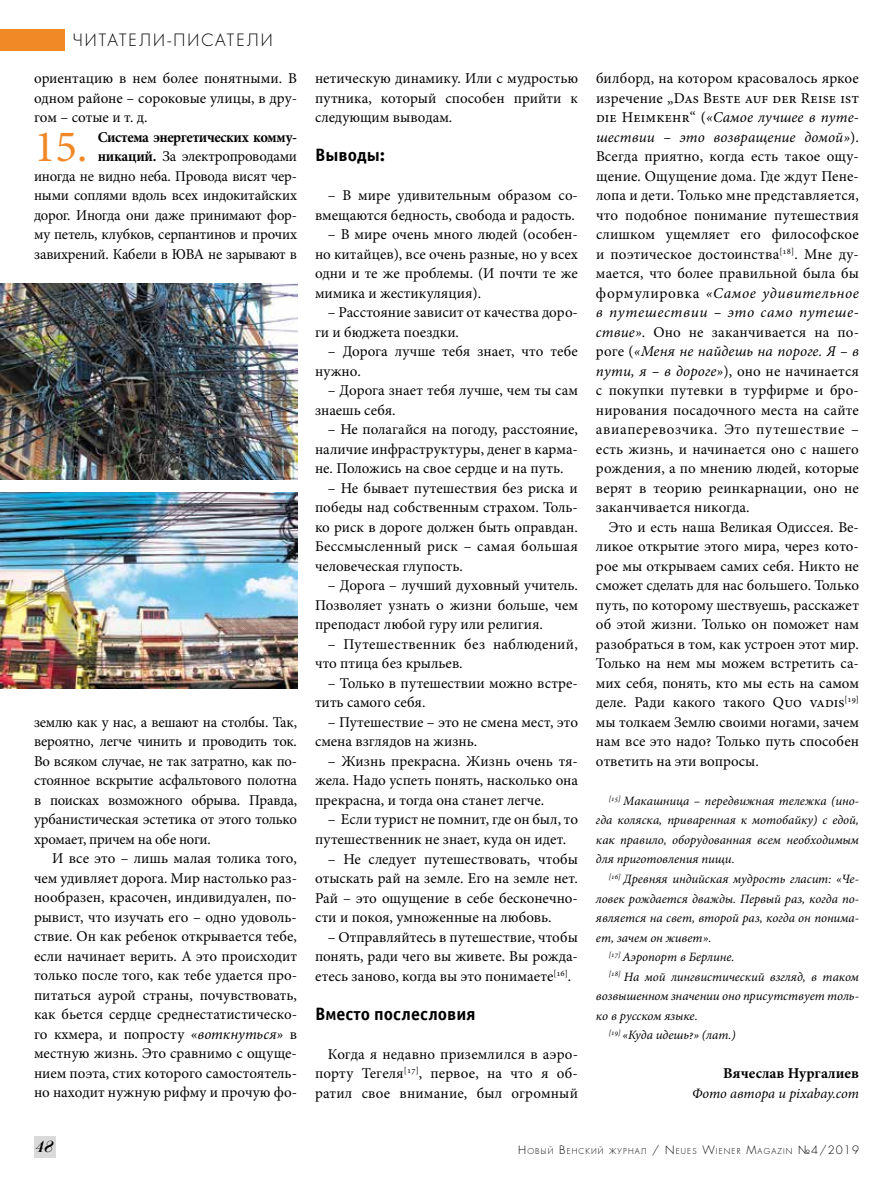
<style>
.page{position:relative;width:893px;height:1191px;background:#fff}
.page>*{position:absolute;margin:0;border:0;box-sizing:border-box;transform-origin:0 0}
.t1{font:45px "Minion Pro";color:#f18827}
.t2{font:18px "Officina Sans Bold C";color:#000}
.t3{font:16.5px "Favorit Light C";letter-spacing:.13em;color:#000}
.t4{font:italic 16.5px "Paragon Nord C";color:#000}
.t5{font:15px/19.5px "Minion Pro";color:#000;text-align:justify}
.t6{font:700 15px "Minion Pro";color:#000}
.t7{font:italic 14.25px "Minion Pro";letter-spacing:-.005em;color:#000}
.t8{font:italic 12.75px/19.5px "Minion Pro";color:#000;text-align:justify}
.t9{font:7.8px "Favorit Light C";letter-spacing:.145em;color:#000}
.s1{font-weight:700}
.s2{font-style:italic}
.s3{font-size:11.25px}
</style>
<div class="page">
<div style="left:34px;top:1136px;width:21px;height:22px;background:#dadada"></div>
<div style="left:0;top:29px;width:64px;height:22px;background:#f18927"></div>
<img style="left:0;top:284px;width:297px;height:195px">
<img style="left:0;top:493px;width:297px;height:195px">
<p class="t3" style="left:73px;top:29px;width:201px">ЧИТАТЕЛИ-ПИСАТЕЛИ</p>
<p class="t5" style="left:34px;top:69px;width:264px">ориентацию в нем более понятными. В одном районе – сороковые улицы, в дру&shy;гом – сотые и т. д.</p>
<h1 class="t1" style="left:34px;top:117px;width:55px">15.</h1>
<p class="t5" style="left:34px;top:127px;width:264px;text-align:right"><span class="s1">Система энергетических комму-<br>никаций.</span> За электропроводами<br>иногда не видно неба. Провода висят чер&shy;ными соплями вдоль всех индокитайских дорог. Иногда они даже принимают фор&shy;му петель, клубков, серпантинов и прочих завихрений. Кабели в ЮВА не зарывают в</p>
<p class="t5" style="left:34px;top:712px;width:264px">землю как у нас, а вешают на столбы. Так, вероятно, легче чинить и проводить ток.<br>Во всяком случае, не так затратно, как по&shy;стоянное вскрытие асфальтового полотна в поисках возможного обрыва. Правда, урбанистическая эстетика от этого только хромает, причем на обе ноги.</p>
<p class="t5" style="left:34px;top:848px;width:264px;text-indent:18px">И все это – лишь малая толика того, чем удивляет дорога. Мир настолько раз&shy;нообразен, красочен, индивидуален, по&shy;рывист, что изучать его – одно удоволь&shy;ствие. Он как ребенок открывается тебе, если начинает верить. А это происходит только после того, как тебе удается про&shy;питаться аурой страны, почувствовать, как бьется сердце среднестатистическо&shy;го кхмера, и попросту «<span class="s2">воткнуться»</span> в местную жизнь. Это сравнимо с ощуще&shy;нием поэта, стих которого самостоятель&shy;но находит нужную рифму и прочую фо-</p>
<p class="t5" style="left:315px;top:69px;width:264px">нетическую динамику. Или с мудростью путника, который способен прийти к следующим выводам.</p>
<p class="t2" style="left:315px;top:145px;width:72px">Выводы:</p>
<p class="t5" style="left:315px;top:186px;width:264px;text-align:right">– В мире удивительным образом со&shy;вмещаются бедность, свобода и радость.</p>
<p class="t5" style="left:315px;top:225px;width:264px;text-indent:13px">– В мире очень много людей (особен&shy;но китайцев), все очень разные, но у всех одни и те же проблемы. (И почти те же мимика и жестикуляция).</p>
<p class="t5" style="left:315px;top:303px;width:264px;text-indent:13px">– Расстояние зависит от качества доро&shy;ги и бюджета поездки.</p>
<p class="t5" style="left:315px;top:342px;width:264px;text-indent:13px">– Дорога лучше тебя знает, что тебе нужно.</p>
<p class="t5" style="left:315px;top:381px;width:264px;text-indent:13px">– Дорога знает тебя лучше, чем ты сам знаешь себя.</p>
<p class="t5" style="left:315px;top:420px;width:264px;text-indent:13px">– Не полагайся на погоду, расстояние, наличие инфраструктуры, денег в карма&shy;не. Положись на свое сердце и на путь.</p>
<p class="t5" style="left:315px;top:478px;width:264px;text-indent:13px">– Не бывает путешествия без риска и победы над собственным страхом. Толь&shy;ко риск в дороге должен быть оправдан.<br>Бессмысленный риск – самая большая человеческая глупость.</p>
<p class="t5" style="left:315px;top:576px;width:264px;text-indent:13px">– Дорога – лучший духовный учитель.<br>Позволяет узнать о жизни больше, чем преподаст любой гуру или религия.</p>
<p class="t5" style="left:315px;top:634px;width:264px;text-indent:13px">– Путешественник без наблюдений, что птица без крыльев.</p>
<p class="t5" style="left:315px;top:673px;width:264px;text-indent:13px">– Только в путешествии можно встре&shy;тить самого себя.</p>
<p class="t5" style="left:315px;top:712px;width:264px;text-indent:13px">– Путешествие – это не смена мест, это смена взглядов на жизнь.</p>
<p class="t5" style="left:315px;top:751px;width:264px;text-indent:13px">– Жизнь прекрасна. Жизнь очень тя&shy;жела. Надо успеть понять, насколько она прекрасна, и тогда она станет легче.</p>
<p class="t5" style="left:315px;top:810px;width:264px;text-indent:13px">– Если турист не помнит, где он был, то путешественник не знает, куда он идет.</p>
<p class="t5" style="left:315px;top:849px;width:264px;text-indent:13px">– Не следует путешествовать, чтобы отыскать рай на земле. Его на земле нет.<br>Рай – это ощущение в себе бесконечно&shy;сти и покоя, умноженные на любовь.</p>
<p class="t5" style="left:315px;top:927px;width:264px;text-indent:13px">– Отправляйтесь в путешествие, чтобы понять, ради чего вы живете. Вы рожда&shy;етесь заново, когда вы это понимаете<sup>[16]</sup>.</p>
<p class="t2" style="left:315px;top:1003px;width:162px">Вместо послесловия</p>
<p class="t5" style="left:315px;top:1044px;width:264px;text-indent:13px">Когда я недавно приземлился в аэро&shy;порту Тегеля<sup>[17]</sup>, первое, на что я об&shy;ратил свое внимание, был огромный</p>
<p class="t5" style="left:596px;top:69px;width:265px">билборд, на котором красовалось яркое изречение „Das Beste auf der Reise ist die Heimkehr“ (<span class="s2">«Самое лучшее в путе&shy;шествии – это возвращение домой»</span>).<br>Всегда приятно, когда есть такое ощу&shy;щение. Ощущение дома. Где ждут Пене&shy;лопа и дети. Только мне представляется, что подобное понимание путешествия слишком ущемляет его философское и поэтическое достоинства<sup>[18]</sup>. Мне ду&shy;мается, что более правильной была бы формулировка <span class="s2">«Самое удивительное в путешествии – это само путеше&shy;ствие»</span>. Оно не заканчивается на по&shy;роге (<span class="s2">«Меня не найдешь на пороге. Я – в пути, я – в дороге»</span>), оно не начинается с покупки путевки в турфирме и бро&shy;нирования посадочного места на сайте авиаперевозчика. Это путешествие – есть жизнь, и начинается оно с нашего рождения, а по мнению людей, которые верят в теорию реинкарнации, оно не заканчивается никогда.</p>
<p class="t5" style="left:596px;top:517px;width:264px;text-indent:13px">Это и есть наша Великая Одиссея. Ве&shy;ликое открытие этого мира, через кото&shy;рое мы открываем самих себя. Никто не сможет сделать для нас большего. Только путь, по которому шествуешь, расскажет об этой жизни. Только он поможет нам разобраться в том, как устроен этот мир.<br>Только на нем мы можем встретить са&shy;мих себя, понять, кто мы есть на самом деле. Ради какого такого Quo vadis<sup>[19] </sup>мы толкаем Землю своими ногами, зачем нам все это надо? Только путь способен ответить на эти вопросы.</p>
<p class="t8" style="left:596px;top:791px;width:264px;text-indent:13px"><sup>[15]</sup> Макашница – передвижная тележка (ино&shy;гда коляска, приваренная к мотобайку) с едой, как правило, оборудованная всем необходимым для приготовления пищи.</p>
<p class="t8" style="left:609px;top:869px;width:252px"><sup>[16]</sup> Древняя индийская мудрость гласит: «Че-</p>
<p class="t8" style="left:596px;top:888px;width:264px">ловек рождается дважды. Первый раз, когда по-</p>
<p class="t8" style="left:596px;top:908px;width:264px">является на свет, второй раз, когда он понима-</p>
<p class="t8" style="left:596px;top:927px;width:117px">ет, зачем он живет».</p>
<p class="t8" style="left:609px;top:947px;width:127px"><sup>[17]</sup> Аэропорт в Берлине.</p>
<p class="t8" style="left:609px;top:966px;width:252px"><sup>[18]</sup> На мой лингвистический взгляд, в таком</p>
<p class="t8" style="left:596px;top:986px;width:264px">возвышенном значении оно присутствует толь-</p>
<p class="t8" style="left:596px;top:1005px;width:103px">ко в русском языке.</p>
<p class="t8" style="left:609px;top:1025px;width:128px"><sup>[19]</sup> «Куда идешь?» (лат.)</p>
<p class="t6" style="left:723px;top:1062px;width:137px">Вячеслав Нургалиев</p>
<p class="t7" style="left:692px;top:1083px;width:168px">Фото автора и pixabay.com</p>
<p class="t4" style="left:35px;top:1137px;width:19px">48</p>
<p class="t9" style="left:518px;top:1145px;width:342px"><span class="s3">Н</span>ОВЫЙ <span class="s3">В</span>ЕНСКИЙ ЖУРНАЛ <span class="s3">/</span> <span class="s3">N</span>EUES <span class="s3">W</span>IEN ER <span class="s3">M</span>AGAZIN <span class="s3">№4/2019</span></p>
</div>
